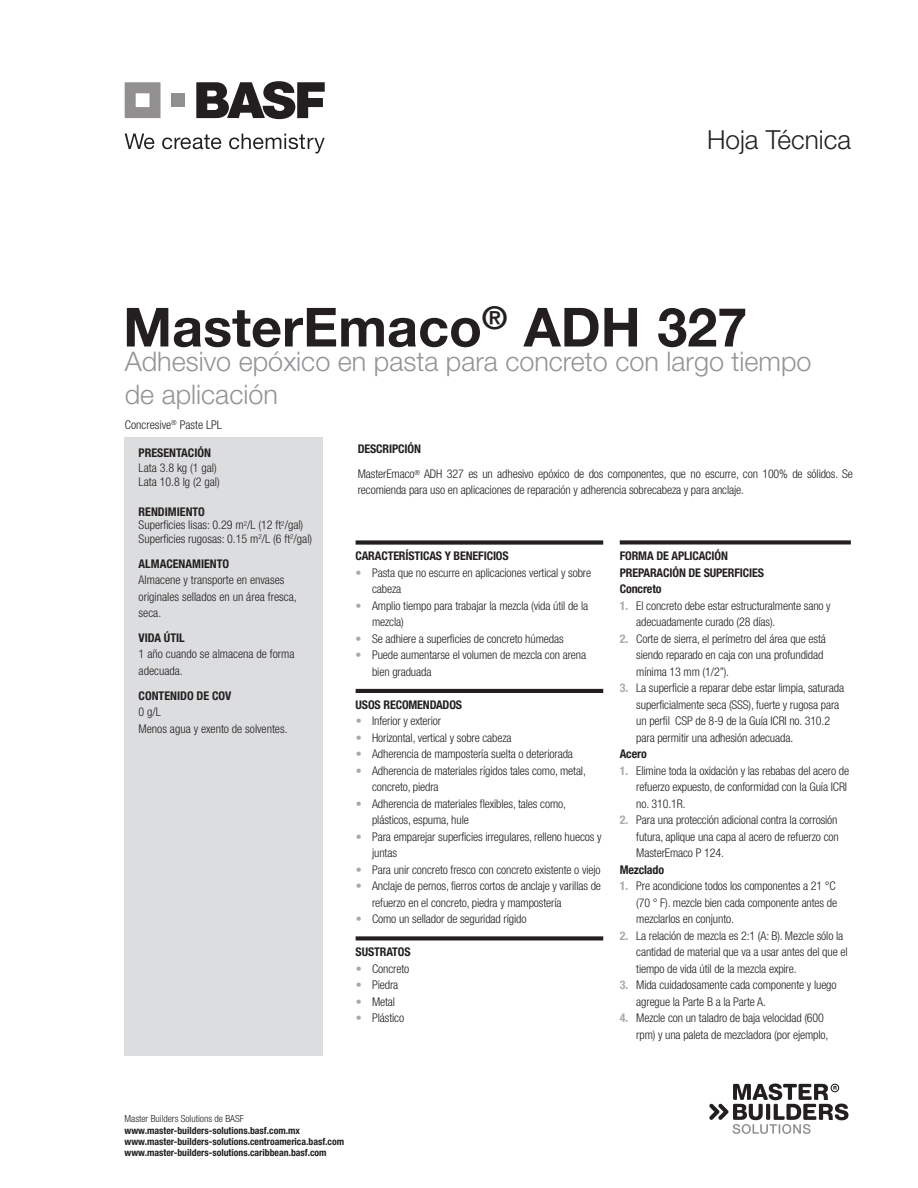
<style>
.page{position:relative;width:918px;height:1188px;background:#fff}
.page>*{position:absolute;margin:0;border:0;box-sizing:border-box;transform-origin:0 0}
.Product_Name{font:700 54px "Helvetica Neue LT Std";color:#231f20}
.Product_Name_Subhead{font:300 27px "Helvetica Neue LT Std";color:#939598}
.Product_Name_Subhead-2{font:300 26.25px "Helvetica Neue LT Std";color:#231f20}
.Bullets_Body{font:300 condensed 12px/16.5px "Helvetica Neue LT Std";letter-spacing:-.01em;color:#231f20}
.Body_Copy__Indent{font:300 condensed 12px/16.5px "Helvetica Neue LT Std";letter-spacing:-.01em;color:#231f20}
.Side_Block_Body_Copy{font:300 condensed 12px/16.5px "Helvetica Neue LT Std";color:#231f20}
.Headers_with_Rule{font:700 condensed 12px/16.5px "Helvetica Neue LT Std";letter-spacing:-.01em;color:#231f20}
.Body_Copy__Indent-2{font:700 condensed 12px "Helvetica Neue LT Std";letter-spacing:-.01em;color:#231f20}
.Product_Name_Subhead-3{font:300 condensed 12px "Helvetica Neue LT Std";color:#231f20}
.Bullets_Body-2{font:700 condensed 12px "Helvetica Neue LT Std";letter-spacing:-.01em;color:#231f20}
.t1{font:700 condensed 9.75px/11.2px "Helvetica Neue LT Std";color:#231f20}
.s1{font-weight:700}
.s2{color:#a8a9ad}
.s3{font-weight:700;color:#a8a9ad}
.s4{font-weight:300}
</style>
<div class="page">
<div style="left:125px;top:437px;width:198px;height:619px;background:#dcdddf"></div>
<hr style="left:356px;top:689px;width:247px;height:4px;background:#231f20">
<div style="left:356px;top:936px;width:247px;height:5px;background:#231f20"></div>
<div style="left:620px;top:540px;width:231px;height:5px;background:#231f20"></div>
<div style="left:356px;top:540px;width:247px;height:5px;background:#231f20"></div>
<svg style="left:709px;top:1083px;width:140px;height:51px"></svg>
<svg style="left:125px;top:82px;width:36px;height:36px"></svg>
<div style="left:172px;top:93px;width:13px;height:14px;background:#918f8f"></div>
<svg style="left:196px;top:81px;width:129px;height:38px"></svg>
<svg style="left:125px;top:134px;width:29px;height:15px"></svg>
<svg style="left:162px;top:134px;width:59px;height:15px"></svg>
<svg style="left:229px;top:134px;width:96px;height:19px"></svg>
<p class="Product_Name_Subhead-2" style="left:707px;top:123px;width:145px">Hoja Técnica</p>
<p class="Product_Name" style="left:123px;top:294px;width:626px">MasterEmaco<sup>®</sup> ADH 327</p>
<p class="Product_Name_Subhead" style="left:125px;top:345px;width:688px">Adhesivo epóxico en pasta para concreto con largo tiempo</p>
<p class="Product_Name_Subhead" style="left:125px;top:378px;width:155px">de aplicación</p>
<p class="Product_Name_Subhead-3" style="left:125px;top:418px;width:99px">Concresive<sup>®</sup> Paste LPL</p>
<p class="Side_Block_Body_Copy" style="left:139px;top:446px;width:80px;line-height:14.4px"><span class="s1">PRESENTACIÓN<br></span>Lata 3.8 kg (1 gal)</p>
<p class="Side_Block_Body_Copy" style="left:139px;top:473px;width:83px">Lata 10.8 lg (2 gal)</p>
<p class="Side_Block_Body_Copy" style="left:139px;top:505px;width:175px;line-height:13.5px"><span class="s1">RENDIMIENTO<br></span>Superficies lisas: 0.29 m<sup>2</sup>/L (12 ft<sup>2</sup>/gal)<br>Superficies rugosas: 0.15 m<sup>2</sup>/L (6 ft<sup>2</sup>/gal)</p>
<p class="Side_Block_Body_Copy" style="left:139px;top:555px;width:160px"><span class="s1">ALMACENAMIENTO<br></span>Almacene y transporte en envases originales sellados en un área fresca, seca.</p>
<p class="Side_Block_Body_Copy" style="left:139px;top:629px;width:157px"><span class="s1">VIDA ÚTIL<br></span>1 año cuando se almacena de forma adecuada.</p>
<p class="Side_Block_Body_Copy" style="left:139px;top:687px;width:151px"><span class="s1">CONTENIDO DE COV<br></span>0 g/L<br>Menos agua y exento de solventes.</p>
<p class="Body_Copy__Indent-2" style="left:358px;top:441px;width:65px">DESCRIPCIÓN</p>
<p class="Body_Copy__Indent" style="left:358px;top:465px;width:497px">MasterEmaco<sup>®</sup> ADH 327 es un adhesivo epóxico de dos componentes, que no escurre, con 100% de sólidos. Se recomienda para uso en aplicaciones de reparación y adherencia sobrecabeza y para anclaje.</p>
<p class="Body_Copy__Indent-2" style="left:356px;top:549px;width:155px">CARACTERÍSTICAS Y BENEFICIOS</p>
<p class="Bullets_Body" style="left:372px;top:564px;width:221px;text-indent:-16px"><span class="s2">•</span> Pasta que no escurre en aplicaciones vertical y sobre cabeza</p>
<p class="Bullets_Body" style="left:372px;top:597px;width:218px;text-indent:-16px"><span class="s2">•</span> Amplio tiempo para trabajar la mezcla (vida útil de la mezcla)</p>
<p class="Bullets_Body" style="left:356px;top:630px;width:210px"><span class="s2">•</span> Se adhiere a superficies de concreto húmedas</p>
<p class="Bullets_Body" style="left:372px;top:647px;width:216px;text-indent:-16px"><span class="s2">•</span> Puede aumentarse el volumen de mezcla con arena bien graduada</p>
<p class="Headers_with_Rule" style="left:356px;top:696px;width:108px">USOS RECOMENDADOS</p>
<p class="Bullets_Body" style="left:356px;top:713px;width:87px"><span class="s2">•</span> Inferior y exterior</p>
<p class="Bullets_Body" style="left:356px;top:729px;width:158px"><span class="s2">•</span> Horizontal, vertical y sobre cabeza</p>
<p class="Bullets_Body" style="left:356px;top:746px;width:219px"><span class="s2">•</span> Adherencia de mampostería suelta o deteriorada</p>
<p class="Bullets_Body" style="left:372px;top:762px;width:215px;text-indent:-16px"><span class="s2">•</span> Adherencia de materiales rígidos tales como, metal, concreto, piedra</p>
<p class="Bullets_Body" style="left:372px;top:795px;width:195px;text-indent:-16px"><span class="s2">•</span> Adherencia de materiales flexibles, tales como, plásticos, espuma, hule</p>
<p class="Bullets_Body" style="left:372px;top:828px;width:231px;text-indent:-16px"><span class="s2">•</span> Para emparejar superficies irregulares, relleno huecos y juntas</p>
<p class="Bullets_Body" style="left:356px;top:861px;width:246px"><span class="s2">•</span> Para unir concreto fresco con concreto existente o viejo</p>
<p class="Bullets_Body" style="left:372px;top:878px;width:230px;text-indent:-16px"><span class="s2">•</span> Anclaje de pernos, fierros cortos de anclaje y varillas de refuerzo en el concreto, piedra y mampostería</p>
<p class="Bullets_Body" style="left:356px;top:911px;width:172px"><span class="s2">•</span> Como un sellador de seguridad rígido</p>
<p class="Headers_with_Rule" style="left:356px;top:944px;width:57px">SUSTRATOS</p>
<p class="Bullets_Body" style="left:356px;top:960px;width:55px"><span class="s2">•</span> Concreto</p>
<p class="Bullets_Body" style="left:356px;top:977px;width:44px"><span class="s2">•</span> Piedra</p>
<p class="Bullets_Body" style="left:356px;top:993px;width:41px"><span class="s2">•</span> Metal</p>
<p class="Bullets_Body" style="left:356px;top:1010px;width:50px"><span class="s2">•</span> Plástico</p>
<p class="Headers_with_Rule" style="left:620px;top:548px;width:146px">FORMA DE APLICACIÓN<br>PREPARACIÓN DE SUPERFICIES</p>
<p class="Body_Copy__Indent-2" style="left:620px;top:582px;width:43px">Concreto</p>
<p class="Bullets_Body" style="left:636px;top:597px;width:196px;text-indent:-16px"><span class="s3">1.</span> El concreto debe estar estructuralmente sano y adecuadamente curado (28 días).</p>
<p class="Bullets_Body" style="left:636px;top:630px;width:191px;text-indent:-16px"><span class="s3">2.</span> Corte de sierra, el perímetro del área que está siendo reparado en caja con una profundidad mínima 13 mm (1/2”).</p>
<p class="Bullets_Body" style="left:636px;top:680px;width:209px;text-indent:-16px"><span class="s3">3.</span> La superficie a reparar debe estar limpia, saturada superficialmente seca (SSS), fuerte y rugosa para un perfil CSP de 8-9 de la Guía ICRI no. 310.2 para permitir una adhesión adecuada.</p>
<p class="Bullets_Body-2" style="left:620px;top:747px;width:29px">Acero</p>
<p class="Bullets_Body" style="left:636px;top:762px;width:214px;text-indent:-16px"><span class="s3">1.</span> Elimine toda la oxidación y las rebabas del acero de refuerzo expuesto, de conformidad con la Guía ICRI no. 310.1R.</p>
<p class="Bullets_Body" style="left:636px;top:812px;width:204px;text-align:justify;text-indent:-16px"><span class="s3">2.</span> Para una protección adicional contra la corrosión futura, aplique una capa al acero de refuerzo con MasterEmaco P 124.</p>
<p class="Body_Copy__Indent-2" style="left:620px;top:862px;width:46px">Mezclado</p>
<p class="Body_Copy__Indent" style="left:636px;top:878px;width:203px;text-indent:-16px"><span class="s3">1.</span> Pre acondicione todos los componentes a 21 °C (70 ° F). mezcle bien cada componente antes de mezclarlos en conjunto.</p>
<p class="Body_Copy__Indent" style="left:636px;top:927px;width:213px;text-indent:-16px"><span class="s3">2.</span> La relación de mezcla es 2:1 (A: B). Mezcle sólo la cantidad de material que va a usar antes del que el tiempo de vida útil de la mezcla expire.</p>
<p class="Body_Copy__Indent" style="left:636px;top:977px;width:202px;text-indent:-16px"><span class="s3">3.</span> Mida cuidadosamente cada componente y luego agregue la Parte B a la Parte A.</p>
<p class="Body_Copy__Indent" style="left:636px;top:1010px;width:194px;text-indent:-16px"><span class="s3">4.</span> Mezcle con un taladro de baja velocidad (600 rpm) y una paleta de mezcladora (por ejemplo,</p>
<p class="t1" style="left:125px;top:1113px;width:177px"><span class="s4">Master Builders Solutions de BASF </span>www.master-builders-solutions.basf.com.mx</p>
<p class="t1" style="left:125px;top:1136px;width:221px">www.master-builders-solutions.centroamerica.basf.com</p>
<p class="t1" style="left:125px;top:1147px;width:204px">www.master-builders-solutions.caribbean.basf.com</p>
</div>
